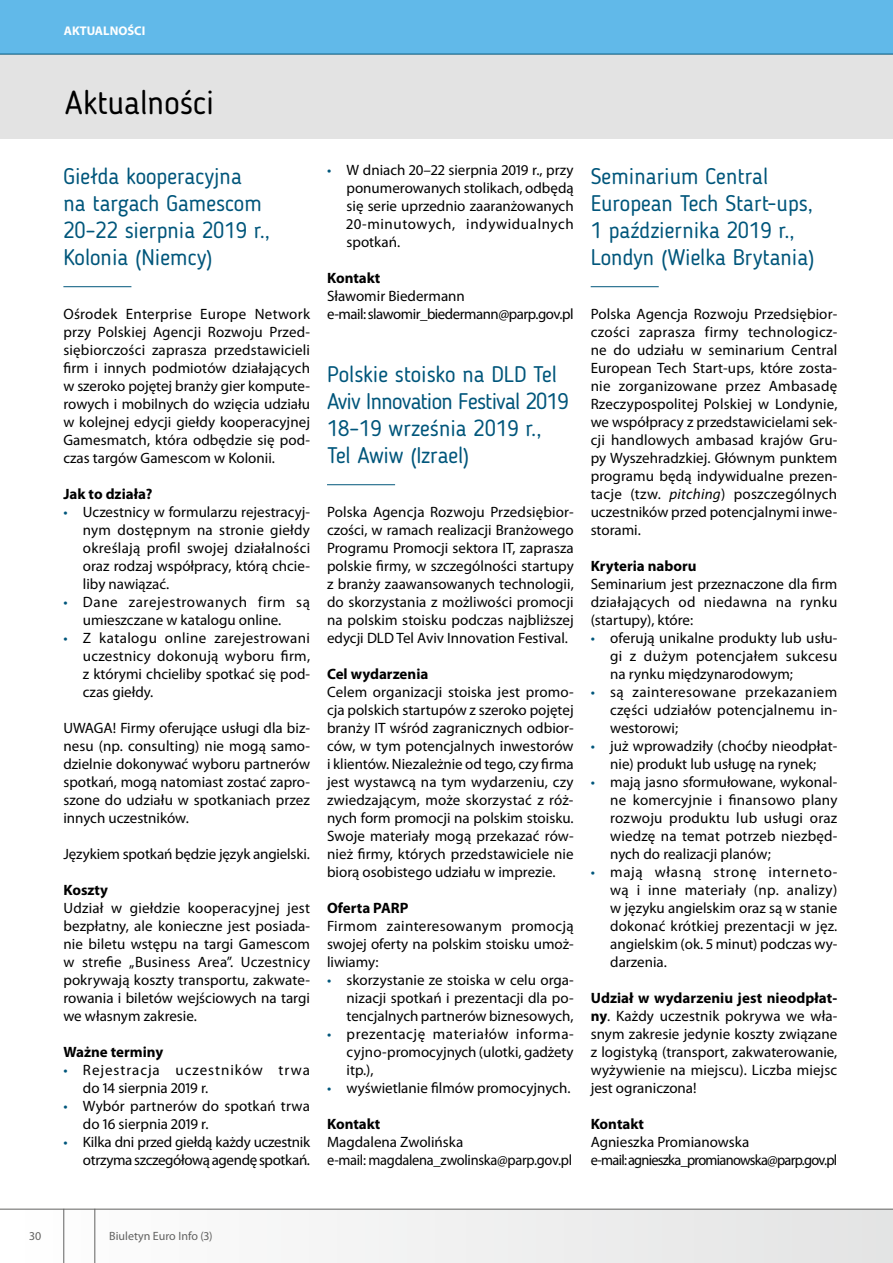
<style>
.page{position:relative;width:893px;height:1263px;background:#fff}
.page>*{position:absolute;margin:0;border:0;box-sizing:border-box;transform-origin:0 0}
.t1{font:33px "Blogger Sans";color:#000}
.t2{font:22.5px/27px "Blogger Sans";color:#00567b}
.t3{font:15px/18px "Myriad Pro";color:#000;text-align:justify}
.t4{font:700 15px "Myriad Pro";color:#000}
.t5{font:15px/18px "Myriad Pro";letter-spacing:-.025em;color:#000;text-align:right}
.t6{font:15px/18px "Myriad Pro";letter-spacing:-.05em;color:#000}
.t7{font:15px/18px "Myriad Pro";letter-spacing:-.03em;color:#000}
.t8{font:15px/18px "Myriad Pro";letter-spacing:-.02em;color:#000}
.t9{font:15px/18px "Myriad Pro";letter-spacing:.025em;color:#000}
.t10{font:15px/18px "Myriad Pro";letter-spacing:.065em;color:#000}
.t11{font:700 12.6px "Myriad Pro";color:#fff}
.t12{font:12px "Myriad Pro";color:#626261}
.s1{color:#00567b}
.s2{font-style:italic}
.s3{font-weight:700}
</style>
<div class="page">
<div style="left:0;top:1209px;width:893px;height:54px;background:linear-gradient(to right,#fff,#e3e4e4)"></div>
<hr style="left:0;top:1209px;width:893px;height:1px;background:#626261">
<hr style="left:63px;top:1209px;width:1px;height:54px;background:#626261">
<hr style="left:94px;top:1209px;width:1px;height:54px;background:#626261">
<div style="left:0;top:0;width:893px;height:54px;background:#61b9e9"></div>
<div style="left:0;top:54px;width:893px;height:85px;background:#e3e3e3"></div>
<hr style="left:63px;top:286px;width:68px;height:1px;background:#00567b">
<hr style="left:327px;top:484px;width:68px;height:1px;background:#00567b">
<hr style="left:591px;top:286px;width:68px;height:1px;background:#00567b">
<hr style="left:0;top:54px;width:893px;height:1px;background:#00567b">
<p class="t11" style="left:64px;top:23px;width:83px">AKTUALNOŚCI</p>
<h1 class="t1" style="left:65px;top:83px;width:151px">Aktualności</h1>
<h2 class="t2" style="left:63px;top:163px;width:208px">Giełda kooperacyjna<br>na targach Gamescom<br>20–22 sierpnia 2019 r.,<br>Kolonia (Niemcy)</h2>
<p class="t3" style="left:63px;top:305px;width:248px">Ośrodek Enterprise Europe Network przy Polskiej Agencji Rozwoju Przed&shy;siębiorczości zaprasza przedstawicieli firm i innych podmiotów działających w szeroko pojętej branży gier kompute&shy;rowych i mobilnych do wzięcia udziału w kolejnej edycji giełdy kooperacyjnej Gamesmatch, która odbędzie się pod&shy;czas targów Gamescom w Kolonii.</p>
<p class="t4" style="left:63px;top:484px;width:91px">Jak to działa?</p>
<p class="t3" style="left:83px;top:503px;width:229px;text-indent:-19px"><span class="s1">•</span> Uczestnicy w formularzu rejestracyj&shy;nym dostępnym na stronie giełdy określają profil swojej działalności oraz rodzaj współpracy, którą chcie&shy;liby nawiązać.</p>
<p class="t9" style="left:83px;top:593px;width:229px;text-indent:-20px"><span class="s1">•</span> Dane zarejestrowanych firm są umieszczane w katalogu online.</p>
<p class="t3" style="left:83px;top:629px;width:229px;text-indent:-20px"><span class="s1">•</span> Z katalogu online zarejestrowani uczestnicy dokonują wyboru firm, z którymi chcieliby spotkać się pod&shy;czas giełdy.</p>
<p class="t3" style="left:63px;top:719px;width:248px">UWAGA! Firmy oferujące usługi dla biz&shy;nesu (np. consulting) nie mogą samo&shy;dzielnie dokonywać wyboru partnerów spotkań, mogą natomiast zostać zapro&shy;szone do udziału w spotkaniach przez innych uczestników.</p>
<p class="t3" style="left:63px;top:845px;width:248px">Językiem spotkań będzie język angielski.</p>
<p class="t4" style="left:63px;top:880px;width:46px">Koszty</p>
<p class="t3" style="left:63px;top:899px;width:248px">Udział w giełdzie kooperacyjnej jest bezpłatny, ale konieczne jest posiada&shy;nie biletu wstępu na targi Gamescom w strefie „Business Area”. Uczestnicy pokrywają koszty transportu, zakwate&shy;rowania i biletów wejściowych na targi we własnym zakresie.</p>
<p class="t4" style="left:63px;top:1042px;width:101px">Ważne terminy</p>
<p class="t10" style="left:83px;top:1061px;width:229px;text-indent:-20px"><span class="s1">•</span> Rejestracja uczestników trwa do 14 sierpnia 2019 r.</p>
<p class="t3" style="left:83px;top:1097px;width:228px;text-indent:-20px"><span class="s1">•</span> Wybór partnerów do spotkań trwa do 16 sierpnia 2019 r.</p>
<p class="t5" style="left:63px;top:1133px;width:248px"><span class="s1">•</span> Kilka dni przed giełdą każdy uczestnik otrzyma szczegółową agendę spotkań.</p>
<p class="t3" style="left:347px;top:161px;width:229px;text-indent:-20px"><span class="s1">•</span> W dniach 20–22 sierpnia 2019 r., przy ponumerowanych stolikach, odbędą się serie uprzednio zaaranżowanych 20-minutowych, indywidualnych spotkań.</p>
<p class="t4" style="left:327px;top:268px;width:55px">Kontakt</p>
<p class="t7" style="left:327px;top:287px;width:248px">Sławomir Biedermann<br>e-mail: slawomir_biedermann@parp.gov.pl</p>
<h2 class="t2" style="left:327px;top:361px;width:243px">Polskie stoisko na DLD Tel<br>Aviv Innovation Festival 2019<br>18–19 września 2019 r.,<br>Tel Awiw (Izrael)</h2>
<p class="t3" style="left:327px;top:503px;width:248px">Polska Agencja Rozwoju Przedsiębior&shy;czości, w ramach realizacji Branżowego Programu Promocji sektora IT, zaprasza polskie firmy, w szczególności startupy z branży zaawansowanych technologii, do skorzystania z możliwości promocji na polskim stoisku podczas najbliższej edycji DLD Tel Aviv Innovation Festival.</p>
<p class="t4" style="left:327px;top:664px;width:103px">Cel wydarzenia</p>
<p class="t3" style="left:327px;top:683px;width:248px">Celem organizacji stoiska jest promo&shy;cja polskich startupów z szeroko pojętej branży IT wśród zagranicznych odbior&shy;ców, w tym potencjalnych inwestorów i klientów. Niezależnie od tego, czy firma jest wystawcą na tym wydarzeniu, czy zwiedzającym, może skorzystać z róż&shy;nych form promocji na polskim stoisku.<br>Swoje materiały mogą przekazać rów&shy;nież firmy, których przedstawiciele nie biorą osobistego udziału w imprezie.</p>
<p class="t4" style="left:327px;top:898px;width:83px">Oferta PARP</p>
<p class="t3" style="left:327px;top:917px;width:248px">Firmom zainteresowanym promocją swojej oferty na polskim stoisku umoż&shy;liwiamy:</p>
<p class="t3" style="left:347px;top:971px;width:229px;text-indent:-20px"><span class="s1">•</span> skorzystanie ze stoiska w celu orga&shy;nizacji spotkań i prezentacji dla po&shy;tencjalnych partnerów biznesowych,</p>
<p class="t3" style="left:347px;top:1025px;width:229px;text-indent:-20px"><span class="s1">•</span> prezentację materiałów informa&shy;cyjno-promocyjnych (ulotki, gadżety itp.),</p>
<p class="t3" style="left:327px;top:1079px;width:245px"><span class="s1">•</span> wyświetlanie filmów promocyjnych.</p>
<p class="t4" style="left:327px;top:1114px;width:55px">Kontakt</p>
<p class="t8" style="left:327px;top:1133px;width:247px">Magdalena Zwolińska<br>e-mail: magdalena_zwolinska@parp.gov.pl</p>
<h2 class="t2" style="left:591px;top:163px;width:225px">Seminarium Central<br>European Tech Start-ups,<br>1 października 2019 r.,<br>Londyn (Wielka Brytania)</h2>
<p class="t3" style="left:591px;top:305px;width:248px">Polska Agencja Rozwoju Przedsiębior&shy;czości zaprasza firmy technologicz&shy;ne do udziału w seminarium Central European Tech Start-ups, które zosta&shy;nie zorganizowane przez Ambasadę Rzeczypospolitej Polskiej w Londynie, we współpracy z przedstawicielami sek&shy;cji handlowych ambasad krajów Gru&shy;py Wyszehradzkiej. Głównym punktem programu będą indywidualne prezen&shy;tacje (tzw. <span class="s2">pitching</span>) poszczególnych uczestników przed potencjalnymi inwe&shy;storami.</p>
<p class="t4" style="left:591px;top:556px;width:107px">Kryteria naboru</p>
<p class="t3" style="left:591px;top:575px;width:248px">Seminarium jest przeznaczone dla firm działających od niedawna na rynku (startupy), które:</p>
<p class="t3" style="left:610px;top:629px;width:229px;text-indent:-20px"><span class="s1">•</span> oferują unikalne produkty lub usłu&shy;gi z dużym potencjałem sukcesu na rynku międzynarodowym;</p>
<p class="t3" style="left:610px;top:683px;width:229px;text-indent:-20px"><span class="s1">•</span> są zainteresowane przekazaniem części udziałów potencjalnemu in&shy;westorowi;</p>
<p class="t3" style="left:591px;top:737px;width:248px;text-align:center"><span class="s1">•</span> już wprowadziły (choćby nieodpłat&shy;nie) produkt lub usługę na rynek;</p>
<p class="t3" style="left:610px;top:773px;width:229px;text-indent:-20px"><span class="s1">•</span> mają jasno sformułowane, wykonal&shy;ne komercyjnie i finansowo plany rozwoju produktu lub usługi oraz wiedzę na temat potrzeb niezbęd&shy;nych do realizacji planów;</p>
<p class="t3" style="left:610px;top:863px;width:229px;text-indent:-19px"><span class="s1">•</span> mają własną stronę interneto&shy;wą i inne materiały (np. analizy) w języku angielskim oraz są w stanie dokonać krótkiej prezentacji w jęz. angielskim (ok. 5 minut) podczas wy&shy;darzenia.</p>
<p class="t3" style="left:591px;top:989px;width:248px"><span class="s3">Udział w wydarzeniu jest nieodpłat&shy;ny</span>. Każdy uczestnik pokrywa we wła&shy;snym zakresie jedynie koszty związane z logistyką (transport, zakwaterowanie, wyżywienie na miejscu). Liczba miejsc jest ograniczona!</p>
<p class="t4" style="left:591px;top:1114px;width:55px">Kontakt</p>
<p class="t6" style="left:591px;top:1133px;width:248px">Agnieszka Promianowska<br>e-mail: agnieszka_promianowska@parp.gov.pl</p>
<p class="t12" style="left:30px;top:1228px;width:13px">30</p>
<p class="t12" style="left:109px;top:1228px;width:105px">Biuletyn Euro Info (3)</p>
</div>
